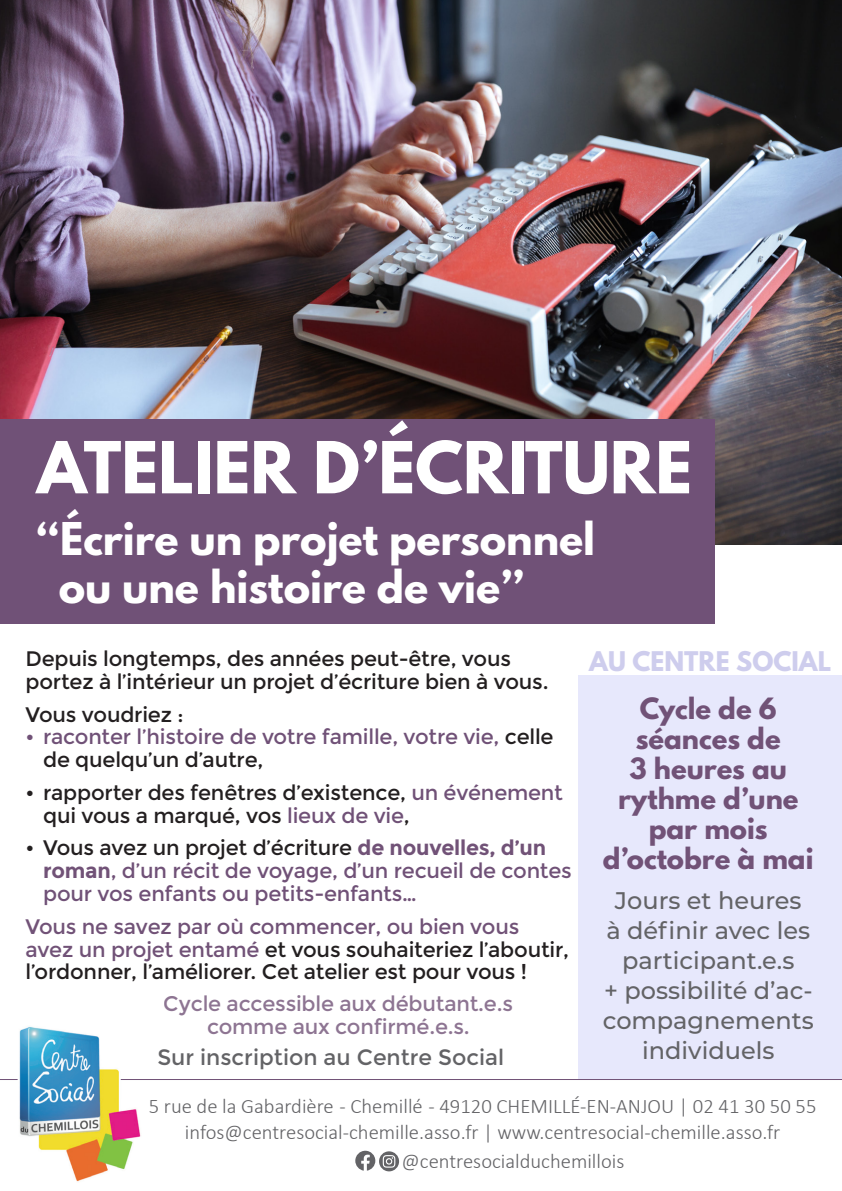
<style>
.page{position:relative;width:842px;height:1191px;background:#fff}
.page>*{position:absolute;margin:0;border:0;box-sizing:border-box;transform-origin:0 0}
.t1{font:700 63.4px "League Spartan";color:#fff}
.t2{font:700 40px "League Spartan";color:#fff}
.t3{font:700 26px/30px "League Spartan";color:#715277}
.t4{font:500 24px/30px "Montserrat";color:#636366;text-align:center}
.t5{font:700 24px "League Spartan";color:#cecded}
.t6{font:22px "Montserrat";color:#636366}
.t7{font:21px/22.8px "Montserrat";letter-spacing:-.01em;color:#231f20}
.t8{font:21px/22.8px "Montserrat";letter-spacing:-.01em;color:#705177}
.t9{font:21px/22.8px "Montserrat";letter-spacing:-.01em;color:#715277;text-align:center}
.t10{font:300 20.6px "Calibri";color:#636366}
.s1{color:#231f20}
.s2{color:#705177}
.s3{font-weight:700;color:#715277}
.s4{color:#715277}
</style>
<div class="page">
<div style="left:578px;top:675px;width:264px;height:418px;background:#e7e8fc"></div>
<img style="left:0;top:0;width:842px;height:544px">
<div style="left:0;top:419px;width:714px;height:205px;background:#705177"></div>
<svg style="left:0;top:1079px;width:842px;height:93px"></svg>
<img style="left:15px;top:1026px;width:127px;height:156px">
<svg style="left:379px;top:1151px;width:20px;height:20px"></svg>
<svg style="left:383px;top:1155px;width:12px;height:12px"></svg>
<svg style="left:355px;top:1150px;width:20px;height:20px"></svg>
<p class="t1" style="left:37px;top:418px;width:657px">ATELIER D’ÉCRITURE</p>
<p class="t2" style="left:37px;top:508px;width:560px">‘‘Écrire un projet personnel</p>
<p class="t2" style="left:59px;top:556px;width:466px">ou une histoire de vie’’</p>
<p class="t7" style="left:26px;top:647px;width:487px">Depuis longtemps, des années peut-être, vous</p>
<p class="t5" style="left:589px;top:642px;width:244px">AU CENTRE SOCIAL</p>
<p class="t7" style="left:26px;top:670px;width:525px">portez à l’intérieur un projet d’écriture bien à vous.</p>
<p class="t7" style="left:26px;top:703px;width:160px">Vous voudriez :</p>
<p class="t8" style="left:43px;top:726px;width:512px;text-indent:-18px">• raconter l’histoire de votre famille, votre vie, <span class="s1">celle de quelqu’un d’autre,</span></p>
<p class="t7" style="left:43px;top:781px;width:521px;text-indent:-18px">• rapporter des fenêtres d’existence, <span class="s2">un événement </span>qui vous a marqué, vos <span class="s2">lieux de vie</span>,</p>
<p class="t8" style="left:43px;top:837px;width:530px;text-indent:-18px"><span class="s1">• Vous avez un projet d’écriture</span> <span class="s3">de nouvelles, d’un roman</span>, d’un récit de voyage, d’un recueil de contes pour vos enfants ou petits-enfants…</p>
<p class="t9" style="left:26px;top:915px;width:495px">Vous ne savez par où commencer, ou bien vous</p>
<p class="t7" style="left:26px;top:938px;width:545px"><span class="s4">avez un projet entamé</span> et vous souhaiteriez l’aboutir, l’ordonner, l’améliorer. Cet atelier est pour vous !</p>
<p class="t3" style="left:636px;top:692px;width:146px">Cycle de 6 séances de</p>
<p class="t3" style="left:618px;top:752px;width:182px;text-align:center">3 heures au rythme d’une</p>
<p class="t3" style="left:649px;top:812px;width:120px">par mois</p>
<p class="t3" style="left:603px;top:842px;width:212px">d’octobre à mai</p>
<p class="t4" style="left:606px;top:884px;width:205px">Jours et heures à définir avec les participant.e.s</p>
<p class="t4" style="left:603px;top:974px;width:212px;text-align:left">+ possibilité d’ac&shy;compagnements</p>
<p class="t9" style="left:164px;top:992px;width:351px">Cycle accessible aux débutant.e.s comme aux confirmé.e.s.</p>
<p class="t6" style="left:158px;top:1044px;width:348px">Sur inscription au Centre Social</p>
<p class="t4" style="left:642px;top:1034px;width:134px">individuels</p>
<p class="t10" style="left:149px;top:1093px;width:669px">5 rue de la Gabardière - Chemillé - 49120 CHEMILLÉ-EN-ANJOU | 02 41 30 50 55</p>
<p class="t10" style="left:185px;top:1119px;width:597px">infos@centresocial-chemille.asso.fr | www.centresocial-chemille.asso.fr</p>
<p class="t10" style="left:401px;top:1148px;width:224px">@centresocialduchemillois</p>
</div>
